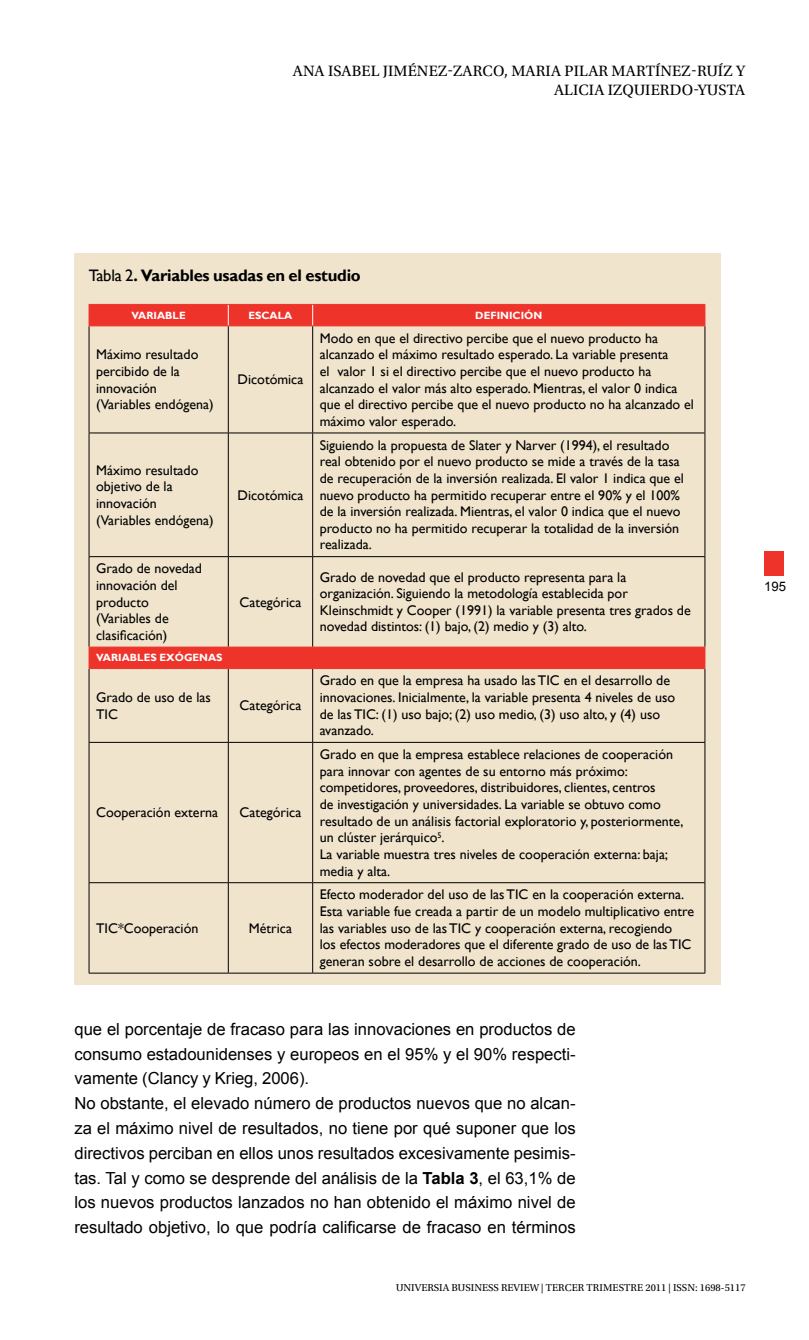
<style>
.page{position:relative;width:809px;height:1340px;background:#fff}
.page>*{position:absolute;margin:0;border:0;box-sizing:border-box;transform-origin:0 0}
.t1{font:16.62px/24.8px "Arial";color:#000}
.t2{font:700 16.62px "Gill Sans";letter-spacing:-.015em;color:#000}
.t3{font:15.75px "Utopia Std";letter-spacing:.01em;color:#000}
.t4{font:14px/16.6px "Gill Sans";color:#000}
.t5{font:13.12px "Arial";color:#000}
.t6{font:10.5px "Utopia Std";color:#000}
.t7{font:700 10.5px "Gill Sans";color:#fff}
.s1{font-weight:400}
.s2{font-weight:700}
</style>
<div class="page">
<div style="left:764px;top:551px;width:20px;height:24px;background:#ee332b"></div>
<div style="left:74px;top:253px;width:646px;height:731px;background:#f0e4cc"></div>
<svg style="left:90px;top:305px;width:614px;height:363px"></svg>
<hr style="left:89px;top:326px;width:1px;height:106px;background:#000">
<hr style="left:228px;top:326px;width:1px;height:106px;background:#000">
<hr style="left:312px;top:326px;width:1px;height:106px;background:#000">
<hr style="left:704px;top:326px;width:1px;height:106px;background:#000">
<hr style="left:89px;top:432px;width:139px;height:1px;background:#000">
<hr style="left:89px;top:433px;width:1px;height:123px;background:#000">
<hr style="left:228px;top:432px;width:85px;height:1px;background:#000">
<hr style="left:228px;top:433px;width:1px;height:123px;background:#000">
<hr style="left:313px;top:432px;width:392px;height:1px;background:#000">
<hr style="left:312px;top:433px;width:1px;height:123px;background:#000">
<hr style="left:704px;top:433px;width:1px;height:123px;background:#000">
<hr style="left:89px;top:556px;width:139px;height:1px;background:#000">
<hr style="left:89px;top:557px;width:1px;height:89px;background:#000">
<hr style="left:228px;top:556px;width:85px;height:1px;background:#000">
<hr style="left:228px;top:557px;width:1px;height:89px;background:#000">
<hr style="left:313px;top:556px;width:392px;height:1px;background:#000">
<hr style="left:312px;top:557px;width:1px;height:89px;background:#000">
<hr style="left:704px;top:557px;width:1px;height:89px;background:#000">
<hr style="left:89px;top:669px;width:1px;height:73px;background:#000">
<hr style="left:228px;top:669px;width:1px;height:73px;background:#000">
<hr style="left:312px;top:669px;width:1px;height:73px;background:#000">
<hr style="left:704px;top:669px;width:1px;height:73px;background:#000">
<hr style="left:89px;top:742px;width:139px;height:1px;background:#000">
<hr style="left:89px;top:742px;width:1px;height:140px;background:#000">
<hr style="left:228px;top:742px;width:85px;height:1px;background:#000">
<hr style="left:228px;top:742px;width:1px;height:140px;background:#000">
<hr style="left:313px;top:742px;width:392px;height:1px;background:#000">
<hr style="left:312px;top:742px;width:1px;height:140px;background:#000">
<hr style="left:704px;top:742px;width:1px;height:140px;background:#000">
<hr style="left:89px;top:882px;width:139px;height:1px;background:#000">
<hr style="left:89px;top:883px;width:1px;height:89px;background:#000">
<hr style="left:228px;top:882px;width:85px;height:1px;background:#000">
<hr style="left:228px;top:883px;width:1px;height:89px;background:#000">
<hr style="left:313px;top:882px;width:392px;height:1px;background:#000">
<hr style="left:312px;top:883px;width:1px;height:89px;background:#000">
<hr style="left:704px;top:883px;width:1px;height:89px;background:#000">
<hr style="left:89px;top:972px;width:139px;height:1px;background:#000">
<hr style="left:228px;top:972px;width:85px;height:1px;background:#000">
<hr style="left:313px;top:972px;width:392px;height:1px;background:#000">
<svg style="left:228px;top:305px;width:1px;height:20px"></svg>
<svg style="left:312px;top:305px;width:1px;height:20px"></svg>
<hr style="left:89px;top:304px;width:139px;height:1px;background:#ee332b">
<svg style="left:89px;top:305px;width:1px;height:20px"></svg>
<hr style="left:228px;top:304px;width:85px;height:1px;background:#ee332b">
<hr style="left:313px;top:304px;width:392px;height:1px;background:#ee332b">
<svg style="left:704px;top:305px;width:1px;height:20px"></svg>
<hr style="left:89px;top:325px;width:139px;height:1px;background:#ee332b">
<hr style="left:228px;top:325px;width:85px;height:1px;background:#ee332b">
<hr style="left:313px;top:325px;width:392px;height:1px;background:#ee332b">
<hr style="left:89px;top:646px;width:139px;height:1px;background:#ee332b">
<svg style="left:89px;top:647px;width:1px;height:21px"></svg>
<hr style="left:228px;top:646px;width:85px;height:1px;background:#ee332b">
<hr style="left:313px;top:646px;width:392px;height:1px;background:#ee332b">
<svg style="left:704px;top:647px;width:1px;height:21px"></svg>
<hr style="left:89px;top:668px;width:139px;height:1px;background:#ee332b">
<hr style="left:228px;top:668px;width:85px;height:1px;background:#ee332b">
<hr style="left:313px;top:668px;width:392px;height:1px;background:#ee332b">
<p class="t3" style="left:293px;top:62px;width:51px">ANA ISABEL</p>
<p class="t3" style="left:383px;top:62px;width:82px">JIMÉNEZ-ZARCO</p>
<p class="t3" style="left:504px;top:62px;width:19px">, MARIA</p>
<p class="t3" style="left:564px;top:62px;width:19px">PILAR</p>
<p class="t3" style="left:611px;top:62px;width:12px">MART</p>
<p class="t3" style="left:655px;top:62px;width:92px">ÍNEZ-RUÍZ Y</p>
<p class="t3" style="left:554px;top:81px;width:20px">ALICIA</p>
<p class="t3" style="left:607px;top:81px;width:38px">IZQUIERDO</p>
<p class="t3" style="left:693px;top:81px;width:25px">-YUSTA</p>
<p class="t2" style="left:89px;top:265px;width:273px"><span class="s1">Tabla 2</span>. VARIABLES USADAS EN EL ESTUDIO</p>
<p class="t7" style="left:132px;top:309px;width:8px">VARIA</p>
<p class="t7" style="left:165px;top:309px;width:15px">BLE</p>
<p class="t7" style="left:248px;top:309px;width:9px">ESCALA</p>
<p class="t7" style="left:475px;top:309px;width:8px">DEFINICIÓN</p>
<p class="t4" style="left:96px;top:346px;width:119px">Máximo resultado percibido de la innovación (Variables endógena)</p>
<p class="t4" style="left:320px;top:330px;width:376px">Modo en que el directivo percibe que el nuevo producto ha alcanzado el máximo resultado esperado. La variable presenta<br>el valor 1 si el directivo percibe que el nuevo producto ha alcanzado el valor más alto esperado. Mientras, el valor 0 indica que el directivo percibe que el nuevo producto no ha alcanzado el máximo valor esperado.</p>
<p class="t4" style="left:237px;top:371px;width:67px">Dicotómica</p>
<p class="t4" style="left:96px;top:462px;width:119px">Máximo resultado objetivo de la innovación (Variables endógena)</p>
<p class="t4" style="left:96px;top:560px;width:107px">Grado de novedad innovación del producto (Variables de clasificación)</p>
<p class="t4" style="left:237px;top:487px;width:67px">Dicotómica</p>
<p class="t4" style="left:240px;top:594px;width:63px">Categórica</p>
<p class="t7" style="left:96px;top:651px;width:8px">VARIA</p>
<p class="t7" style="left:130px;top:651px;width:15px">BLES</p>
<p class="t7" style="left:160px;top:651px;width:25px">EXÓGENAS</p>
<p class="t4" style="left:96px;top:689px;width:116px">Grado de uso de las<br>TIC</p>
<p class="t4" style="left:240px;top:697px;width:63px">Categórica</p>
<p class="t4" style="left:96px;top:804px;width:124px">Cooperación externa</p>
<p class="t4" style="left:240px;top:804px;width:63px">Categórica</p>
<p class="t4" style="left:96px;top:920px;width:104px">TIC*Cooperación</p>
<p class="t4" style="left:249px;top:920px;width:45px">Métrica</p>
<p class="t4" style="left:320px;top:437px;width:365px">Siguiendo la propuesta de Slater y Narver (1994), el resultado real obtenido por el nuevo producto se mide a través de la tasa de recuperación de la inversión realizada. El valor 1 indica que el nuevo producto ha permitido recuperar entre el 90% y el 100% de la inversión realizada. Mientras, el valor 0 indica que el nuevo producto no ha permitido recuperar la totalidad de la inversión realizada.</p>
<p class="t4" style="left:320px;top:569px;width:372px">Grado de novedad que el producto representa para la organización. Siguiendo la metodología establecida por Kleinschmidt y Cooper (1991) la variable presenta tres grados de novedad distintos: (1) bajo, (2) medio y (3) alto.</p>
<p class="t4" style="left:320px;top:672px;width:357px">Grado en que la empresa ha usado las TIC en el desarrollo de innovaciones. Inicialmente, la variable presenta 4 niveles de uso de las TIC: (1) uso bajo; (2) uso medio, (3) uso alto, y (4) uso avanzado.</p>
<p class="t4" style="left:320px;top:746px;width:365px">Grado en que la empresa establece relaciones de cooperación para innovar con agentes de su entorno más próximo: competidores, proveedores, distribuidores, clientes, centros<br>de investigación y universidades. La variable se obtuvo como resultado de un análisis factorial exploratorio y, posteriormente, un clúster jerárquico<sup>5</sup>.<br>La variable muestra tres niveles de cooperación externa: baja; media y alta.</p>
<p class="t4" style="left:320px;top:886px;width:376px">Efecto moderador del uso de las TIC en la cooperación externa.<br>Esta variable fue creada a partir de un modelo multiplicativo entre las variables uso de las TIC y cooperación externa, recogiendo<br>los efectos moderadores que el diferente grado de uso de las TIC generan sobre el desarrollo de acciones de cooperación.</p>
<p class="t5" style="left:764px;top:577px;width:23px">195</p>
<p class="t1" style="left:74px;top:1016px;width:503px">que el porcentaje de fracaso para las innovaciones en productos de consumo estadounidenses y europeos en el 95% y el 90% respecti&shy;vamente (Clancy y Krieg, 2006).<br>No obstante, el elevado número de productos nuevos que no alcan&shy;za el máximo nivel de resultados, no tiene por qué suponer que los directivos perciban en ellos unos resultados excesivamente pesimis&shy;tas. Tal y como se desprende del análisis de la <span class="s2">Tabla 3</span>, el 63,1% de los nuevos productos lanzados no han obtenido el máximo nivel de resultado objetivo, lo que podría calificarse de fracaso en términos</p>
<p class="t6" style="left:396px;top:1281px;width:224px">UNIVERSIA BUSINESS REVIEW | TERCER TRIMESTRE</p>
<p class="t6" style="left:645px;top:1281px;width:102px">2011 | ISSN: 1698-5117</p>
</div>
